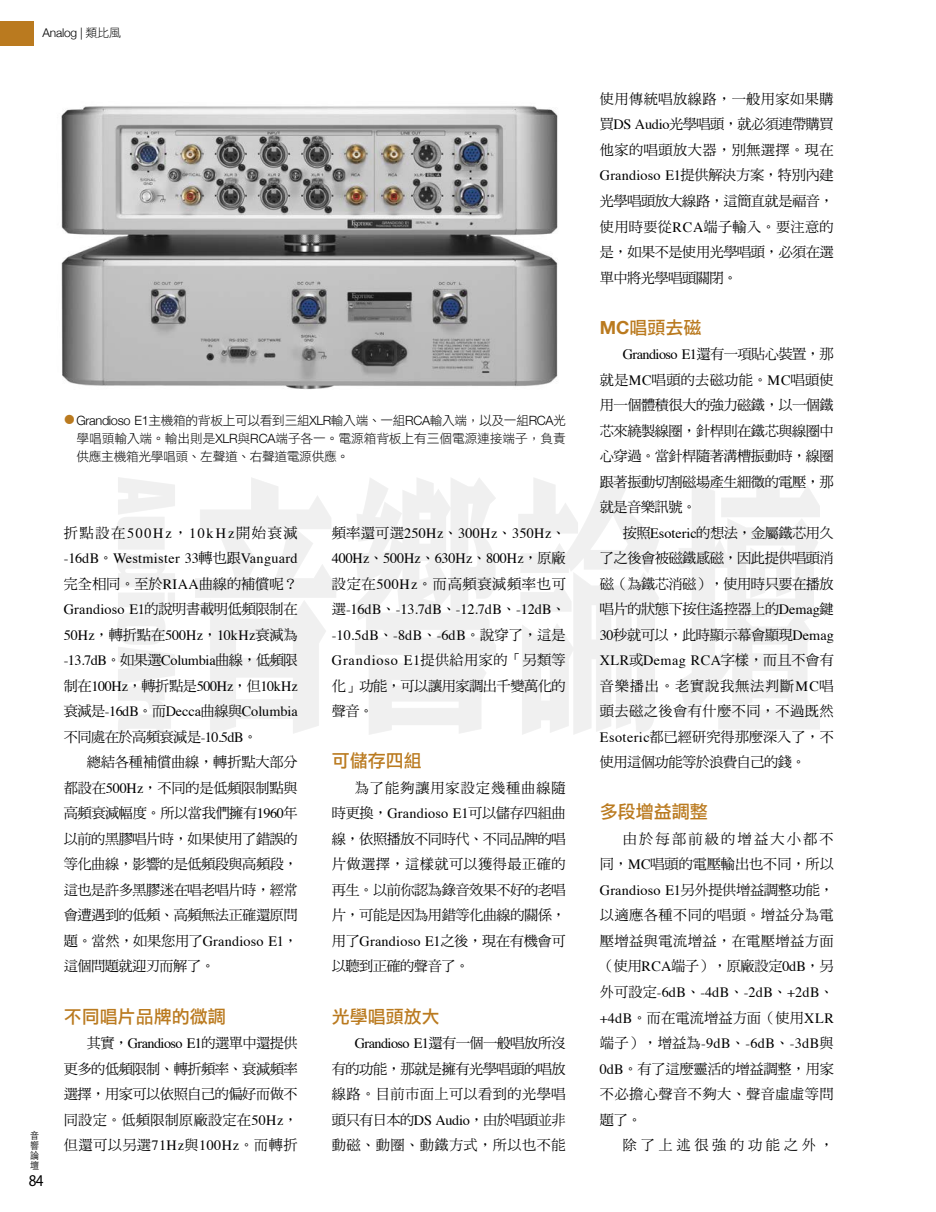
<style>
.page{position:relative;width:936px;height:1212px;background:#fff}
.page>*{position:absolute;margin:0;border:0;box-sizing:border-box;transform-origin:0 0}
.t1{font:18px "DF Li Hei Std W5";color:#ba7a1f}
.t2{font:16.5px "Myriad Pro";color:#000;scale:.91 1}
.t3{font:14.25px/25.5px "DF Ming Std W5";letter-spacing:-.035em;color:#000;text-align:justify}
.t4{font:14.25px/25.5px "Times";color:#000;text-align:justify}
.t5{font:14.25px/25.5px "Times";letter-spacing:.025em;color:#000}
.t6{font:14.25px "Times";letter-spacing:-.04em;color:#000}
.t7{font:14.25px "DF Ming Std W5";letter-spacing:-.015em;color:#000}
.t8{font:14.25px/25.5px "DF Ming Std W5";letter-spacing:.15em;color:#000;text-align:right}
.t9{font:14.25px "Times";letter-spacing:.02em;color:#000}
.t10{font:14.25px "Times";letter-spacing:.035em;color:#000}
.t11{font:14.25px "DF Ming Std W5";letter-spacing:.005em;color:#000}
.t12{font:14.25px "DF Ming Std W5";letter-spacing:-.01em;color:#000}
.t13{font:14.25px "DF Ming Std W5";letter-spacing:.04em;color:#000}
.t14{font:14.25px "DF Ming Std W5";letter-spacing:.255em;color:#000}
.t15{font:12.75px/18px "DF Li Hei Std W3";letter-spacing:-.01em;color:#000;text-align:justify}
.t16{font:300 12px "Helvetica Neue";letter-spacing:-.02em;color:#000}
.t17{font:300 9.9px/10.2px "ST Heiti TC";color:#000;text-align:justify;scale:.91 1}
.s1{font-family:"DF Li Hei Std W3";font-weight:400}
.s2{font-family:"Helvetica Neue";font-weight:300}
.s3{font-family:"DF Ming Std W5"}
.s4{font-family:"Times"}
.s5{font-family:"Helvetica Neue";font-weight:700}
</style>
<div class="page">
<img style="left:16px;top:38px;width:542px;height:352px">
<div style="left:0;top:21px;width:33px;height:24px;background:#ba7a1f"></div>
<p class="t16" style="left:43px;top:23px;width:80px">Analog | <span class="s1">類比風</span></p>
<p class="t15" style="left:77px;top:411px;width:491px"><span class="s2">Grandioso E1</span>主機箱的背板上可以看到三組<span class="s2">XLR</span>輸入端、一組<span class="s2">RCA</span>輸入端，以及一組<span class="s2">RCA</span>光學唱頭輸入端。輸出則是<span class="s2">XLR</span>與<span class="s2">RCA</span>端子各一。電源箱背板上有三個電源連接端子，負責供應主機箱光學唱頭、左聲道、右聲道電源供應。</p>
<p class="t17" style="left:30px;top:1129px;width:11px">音響論壇</p>
<p class="t2" style="left:29px;top:1170px;width:18px">84</p>
<p class="t5" style="left:64px;top:519px;width:235px"><span class="s3">折點設在</span>500Hz<span class="s3">，</span>10kHz<span class="s3">開始衰減</span>-16dB<span class="s3">。</span>Westmister 33<span class="s3">轉也跟</span>Vanguard</p>
<p class="t12" style="left:64px;top:576px;width:235px">完全相同。至於<span class="s4">RIAA</span>曲線的補償呢？</p>
<p class="t4" style="left:64px;top:595px;width:235px">Grandioso E1<span class="s3">的說明書載明低頻限制在</span>50Hz<span class="s3">，轉折點在</span>500Hz<span class="s3">，</span>10kHz<span class="s3">衰減為</span>-13.7dB<span class="s3">。如果選</span>Columbia<span class="s3">曲線，低頻限制在</span>100Hz<span class="s3">，轉折點是</span>500Hz<span class="s3">，但</span>10kHz<span class="s3">衰減是</span>-16dB<span class="s3">。而</span>Decca<span class="s3">曲線與</span>Columbia</p>
<p class="t3" style="left:64px;top:724px;width:195px">不同處在於高頻衰減是<span class="s4">-10.5dB</span>。</p>
<p class="t7" style="left:87px;top:754px;width:212px">總結各種補償曲線，轉折點大部分</p>
<p class="t7" style="left:64px;top:780px;width:235px">都設在<span class="s4">500Hz</span>，不同的是低頻限制點與</p>
<p class="t3" style="left:64px;top:800px;width:235px">高頻衰減幅度。所以當我們擁有<span class="s4">1960</span>年</p>
<p class="t3" style="left:64px;top:826px;width:235px">以前的黑膠唱片時，如果使用了錯誤的</p>
<p class="t3" style="left:64px;top:851px;width:235px">等化曲線，影響的是低頻段與高頻段，</p>
<p class="t3" style="left:64px;top:877px;width:235px">這也是許多黑膠迷在唱老唱片時，經常</p>
<p class="t3" style="left:64px;top:902px;width:235px">會遭遇到的低頻、高頻無法正確還原問</p>
<p class="t3" style="left:64px;top:928px;width:235px">題。當然，如果您用了<span class="s4">Grandioso E1</span>，</p>
<p class="t3" style="left:64px;top:953px;width:153px">這個問題就迎刃而解了。</p>
<p class="t1" style="left:64px;top:1006px;width:163px">不同唱片品牌的微調</p>
<p class="t6" style="left:87px;top:1030px;width:212px"><span class="s3">其實，</span>Grandioso E1<span class="s3">的選單中還提供</span></p>
<p class="t3" style="left:64px;top:1055px;width:235px">更多的低頻限制、轉折頻率、衰減頻率選擇，用家可以依照自己的偏好而做不同設定。低頻限制原廠設定在<span class="s4">50Hz</span>，但還可以另選<span class="s4">71Hz</span>與<span class="s4">100Hz</span>。而轉折</p>
<p class="t4" style="left:332px;top:519px;width:235px"><span class="s3">頻率還可選</span>250Hz<span class="s3">、</span>300Hz<span class="s3">、</span>350Hz<span class="s3">、<br></span>400Hz<span class="s3">、</span>500Hz<span class="s3">、</span>630Hz<span class="s3">、</span>800Hz<span class="s3">，原廠</span></p>
<p class="t13" style="left:332px;top:576px;width:235px">設定在<span class="s4">500Hz</span>。而高頻衰減頻率也可</p>
<p class="t4" style="left:332px;top:595px;width:235px"><span class="s3">選</span>-16dB<span class="s3">、</span>-13.7dB<span class="s3">、</span>-12.7dB<span class="s3">、</span>-12dB<span class="s3">、</span>-10.5dB<span class="s3">、</span>-8dB<span class="s3">、</span>-6dB<span class="s3">。說穿了，這是</span>Grandioso E1<span class="s3">提供給用家的「另類等</span></p>
<p class="t3" style="left:332px;top:673px;width:235px">化」功能，可以讓用家調出千變萬化的聲音。</p>
<p class="t1" style="left:332px;top:751px;width:92px">可儲存四組</p>
<p class="t3" style="left:332px;top:775px;width:235px;text-indent:23px">為了能夠讓用家設定幾種曲線隨時更換，<span class="s4">Grandioso E1</span>可以儲存四組曲線，依照播放不同時代、不同品牌的唱片做選擇，這樣就可以獲得最正確的再生。以前你認為錄音效果不好的老唱片，可能是因為用錯等化曲線的關係，用了<span class="s4">Grandioso E1</span>之後，現在有機會可以聽到正確的聲音了。</p>
<p class="t1" style="left:332px;top:1006px;width:110px">光學唱頭放大</p>
<p class="t6" style="left:355px;top:1030px;width:212px">Grandioso E1<span class="s3">還有一個一般唱放所沒</span></p>
<p class="t3" style="left:332px;top:1055px;width:235px">有的功能，那就是擁有光學唱頭的唱放線路。目前市面上可以看到的光學唱頭只有日本的<span class="s4">DS Audio</span>，由於唱頭並非動磁、動圈、動鐵方式，所以也不能</p>
<p class="t3" style="left:600px;top:86px;width:235px">使用傳統唱放線路，一般用家如果購買<span class="s4">DS Audio</span>光學唱頭，就必須連帶購買他家的唱頭放大器，別無選擇。現在</p>
<p class="t4" style="left:600px;top:162px;width:235px">Grandioso E1<span class="s3">提供解決方案，特別內建</span></p>
<p class="t3" style="left:600px;top:188px;width:235px">光學唱頭放大線路，這簡直就是福音，使用時要從<span class="s4">RCA</span>端子輸入。要注意的是，如果不是使用光學唱頭，必須在選單中將光學唱頭關閉。</p>
<p class="t1" style="left:600px;top:317px;width:103px"><span class="s5">MC</span>唱頭去磁</p>
<p class="t6" style="left:622px;top:341px;width:212px">Grandioso E1<span class="s3">還有一項貼心裝置，那</span></p>
<p class="t3" style="left:600px;top:366px;width:235px">就是<span class="s4">MC</span>唱頭的去磁功能。<span class="s4">MC</span>唱頭使用一個體積很大的強力磁鐵，以一個鐵芯來繞製線圈，針桿則在鐵芯與線圈中心穿過。當針桿隨著溝槽振動時，線圈跟著振動切割磁場產生細微的電壓，那就是音樂訊號。</p>
<p class="t3" style="left:600px;top:520px;width:235px;text-indent:23px">按照<span class="s4">Esoteric</span>的想法，金屬鐵芯用久了之後會被磁鐵感磁，因此提供唱頭消磁（為鐵芯消磁），使用時只要在播放唱片的狀態下按住遙控器上的<span class="s4">Demag</span>鍵<span class="s4">30</span>秒就可以，此時顯示幕會顯現<span class="s4">Demag</span></p>
<p class="t5" style="left:600px;top:646px;width:235px">XLR<span class="s3">或</span>Demag RCA<span class="s3">字樣，而且不會有</span></p>
<p class="t3" style="left:600px;top:673px;width:235px">音樂播出。老實說我無法判斷<span class="s4">MC</span>唱頭去磁之後會有什麼不同，不過既然<span class="s4">Esoteric</span>都已經研究得那麼深入了，不使用這個功能等於浪費自己的錢。</p>
<p class="t1" style="left:600px;top:802px;width:109px">多段增益調整</p>
<p class="t8" style="left:600px;top:826px;width:235px">由於每部前級的增益大小都不<br>同，<span class="s4">MC</span>唱頭的電壓輸出也不同，所以</p>
<p class="t4" style="left:600px;top:876px;width:235px">Grandioso E1<span class="s3">另外提供增益調整功能，</span></p>
<p class="t3" style="left:600px;top:902px;width:235px">以適應各種不同的唱頭。增益分為電壓增益與電流增益，在電壓增益方面（使用<span class="s4">RCA</span>端子），原廠設定<span class="s4">0dB</span>，另</p>
<p class="t9" style="left:600px;top:979px;width:235px"><span class="s3">外可設定</span>-6dB<span class="s3">、</span>-4dB<span class="s3">、</span>-2dB<span class="s3">、</span>+2dB<span class="s3">、</span></p>
<p class="t11" style="left:600px;top:1010px;width:235px"><span class="s4">+4dB</span>。而在電流增益方面（使用<span class="s4">XLR</span></p>
<p class="t10" style="left:600px;top:1030px;width:235px"><span class="s3">端子），增益為</span>-9dB<span class="s3">、</span>-6dB<span class="s3">、</span>-3dB<span class="s3">與</span></p>
<p class="t3" style="left:600px;top:1055px;width:235px"><span class="s4">0dB</span>。有了這麼靈活的增益調整，用家不必擔心聲音不夠大、聲音虛虛等問題了。</p>
<p class="t14" style="left:622px;top:1137px;width:212px">除了上述很強的功能之外，</p>
</div>
